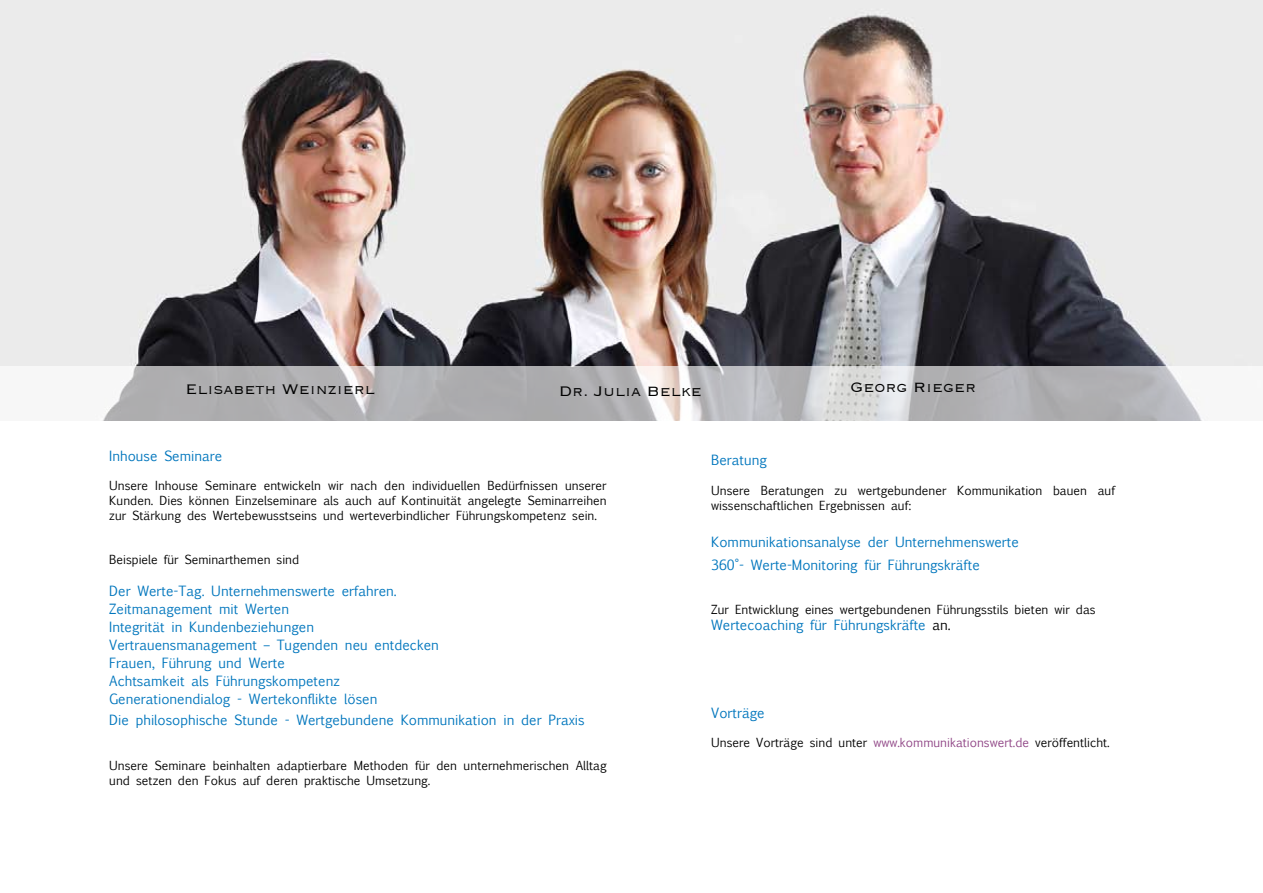
<style>
.page{position:relative;width:1263px;height:893px;background:#fff}
.page>*{position:absolute;margin:0;border:0;box-sizing:border-box;transform-origin:0 0}
.t1{font:300 18px "Copperplate";color:#000}
.t2{font:13.5px/18px "Euphemia UCAS";color:#0076bd}
.t3{font:13.5px "Euphemia UCAS";color:#000}
.t4{font:12px "Euphemia UCAS";color:#000}
.t5{font:12px "Euphemia UCAS";color:#8f4485}
</style>
<div class="page">
<img style="left:0;top:0;width:1263px;height:367px">
<svg style="left:102px;top:367px;width:1106px;height:54px;background:#bbbabc"></svg>
<h1 class="t1" style="left:185px;top:377px;width:191px">Elisabeth Weinzierl</h1>
<h1 class="t1" style="left:559px;top:380px;width:144px">Dr. Julia Belke</h1>
<h1 class="t1" style="left:850px;top:375px;width:127px">Georg Rieger</h1>
<p class="t2" style="left:109px;top:447px;width:50px">Inhouse</p>
<p class="t2" style="left:164px;top:447px;width:59px">Seminare</p>
<p class="t4" style="left:109px;top:477px;width:40px">Unsere</p>
<p class="t4" style="left:155px;top:477px;width:44px">Inhouse</p>
<p class="t4" style="left:205px;top:477px;width:53px">Seminare</p>
<p class="t4" style="left:264px;top:477px;width:59px">entwickeln</p>
<p class="t4" style="left:350px;top:477px;width:28px">nach</p>
<p class="t4" style="left:328px;top:477px;width:17px">wir</p>
<p class="t4" style="left:384px;top:477px;width:22px">den</p>
<p class="t4" style="left:412px;top:477px;width:70px">individuellen</p>
<p class="t4" style="left:487px;top:477px;width:72px">Bedürfnissen</p>
<p class="t4" style="left:565px;top:477px;width:43px">unserer</p>
<p class="t4" style="left:528px;top:492px;width:80px">Seminarreihen</p>
<p class="t4" style="left:378px;top:492px;width:19px">auf</p>
<p class="t4" style="left:189px;top:492px;width:42px">können</p>
<p class="t4" style="left:109px;top:492px;width:46px">Kunden.</p>
<p class="t4" style="left:159px;top:492px;width:25px">Dies</p>
<p class="t4" style="left:235px;top:492px;width:83px">Einzelseminare</p>
<p class="t4" style="left:323px;top:492px;width:17px">als</p>
<p class="t4" style="left:345px;top:492px;width:28px">auch</p>
<p class="t4" style="left:402px;top:492px;width:61px">Kontinuität</p>
<p class="t4" style="left:468px;top:492px;width:55px">angelegte</p>
<p class="t4" style="left:132px;top:507px;width:50px">Stärkung</p>
<p class="t4" style="left:456px;top:507px;width:112px">Führungskompetenz</p>
<p class="t4" style="left:187px;top:507px;width:21px">des</p>
<p class="t4" style="left:213px;top:507px;width:106px">Wertebewusstseins</p>
<p class="t4" style="left:323px;top:507px;width:22px">und</p>
<p class="t4" style="left:350px;top:507px;width:102px">werteverbindlicher</p>
<p class="t4" style="left:572px;top:507px;width:26px">sein.</p>
<p class="t4" style="left:109px;top:507px;width:19px">zur</p>
<p class="t4" style="left:185px;top:551px;width:87px">Seminarthemen</p>
<p class="t4" style="left:164px;top:551px;width:16px">für</p>
<p class="t4" style="left:109px;top:551px;width:50px">Beispiele</p>
<p class="t4" style="left:277px;top:551px;width:24px">sind</p>
<p class="t2" style="left:109px;top:582px;width:23px">Der</p>
<p class="t2" style="left:137px;top:582px;width:69px">Werte-Tag.</p>
<p class="t2" style="left:211px;top:582px;width:125px">Unternehmenswerte</p>
<p class="t2" style="left:189px;top:600px;width:126px;text-indent:-80px">Zeitmanagement<br>Kundenbeziehungen</p>
<p class="t2" style="left:245px;top:600px;width:45px">Werten</p>
<p class="t2" style="left:219px;top:600px;width:21px">mit</p>
<p class="t2" style="left:109px;top:618px;width:57px">Integrität</p>
<p class="t2" style="left:171px;top:618px;width:12px">in</p>
<p class="t2" style="left:342px;top:582px;width:56px">erfahren.</p>
<p class="t2" style="left:249px;top:636px;width:38px;text-indent:-139px">Vertrauensmanagement<br>Werte</p>
<p class="t2" style="left:277px;top:636px;width:63px">Tugenden</p>
<p class="t2" style="left:264px;top:636px;width:8px">–</p>
<p class="t2" style="left:109px;top:654px;width:47px">Frauen,</p>
<p class="t2" style="left:162px;top:654px;width:51px">Führung</p>
<p class="t2" style="left:218px;top:654px;width:25px">und</p>
<p class="t2" style="left:345px;top:636px;width:24px">neu</p>
<p class="t2" style="left:109px;top:672px;width:77px">Achtsamkeit</p>
<p class="t2" style="left:191px;top:672px;width:19px">als</p>
<p class="t2" style="left:216px;top:672px;width:125px">Führungskompetenz</p>
<p class="t2" style="left:375px;top:636px;width:66px">entdecken</p>
<p class="t2" style="left:109px;top:690px;width:123px">Generationendialog</p>
<p class="t2" style="left:249px;top:690px;width:90px">Wertekonflikte</p>
<p class="t2" style="left:237px;top:690px;width:6px">-</p>
<p class="t2" style="left:344px;top:690px;width:35px">lösen</p>
<p class="t2" style="left:109px;top:711px;width:21px">Die</p>
<p class="t2" style="left:136px;top:711px;width:93px">philosophische</p>
<p class="t2" style="left:234px;top:711px;width:45px">Stunde</p>
<p class="t2" style="left:296px;top:711px;width:99px">Wertgebundene</p>
<p class="t2" style="left:285px;top:711px;width:6px">-</p>
<p class="t2" style="left:401px;top:711px;width:97px">Kommunikation</p>
<p class="t2" style="left:503px;top:711px;width:12px">in</p>
<p class="t2" style="left:521px;top:711px;width:22px">der</p>
<p class="t2" style="left:548px;top:711px;width:38px">Praxis</p>
<p class="t4" style="left:155px;top:756px;width:53px">Seminare</p>
<p class="t4" style="left:109px;top:756px;width:40px">Unsere</p>
<p class="t4" style="left:213px;top:756px;width:59px">beinhalten</p>
<p class="t4" style="left:277px;top:756px;width:72px">adaptierbare</p>
<p class="t4" style="left:415px;top:756px;width:16px">für</p>
<p class="t4" style="left:354px;top:756px;width:56px">Methoden</p>
<p class="t4" style="left:436px;top:756px;width:22px">den</p>
<p class="t4" style="left:243px;top:771px;width:19px">auf</p>
<p class="t4" style="left:205px;top:771px;width:34px">Fokus</p>
<p class="t4" style="left:304px;top:771px;width:58px">praktische</p>
<p class="t4" style="left:109px;top:771px;width:22px">und</p>
<p class="t4" style="left:178px;top:771px;width:22px">den</p>
<p class="t4" style="left:266px;top:771px;width:33px">deren</p>
<p class="t4" style="left:367px;top:771px;width:65px">Umsetzung.</p>
<p class="t4" style="left:136px;top:771px;width:37px">setzen</p>
<p class="t4" style="left:464px;top:756px;width:107px">unternehmerischen</p>
<p class="t4" style="left:576px;top:756px;width:33px">Alltag</p>
<p class="t2" style="left:711px;top:451px;width:57px">Beratung</p>
<p class="t4" style="left:711px;top:482px;width:40px">Unsere</p>
<p class="t4" style="left:761px;top:482px;width:65px">Beratungen</p>
<p class="t4" style="left:834px;top:482px;width:14px">zu</p>
<p class="t4" style="left:858px;top:482px;width:90px">wertgebundener</p>
<p class="t4" style="left:711px;top:497px;width:103px">wissenschaftlichen</p>
<p class="t4" style="left:891px;top:497px;width:22px">auf:</p>
<p class="t4" style="left:819px;top:497px;width:67px">Ergebnissen</p>
<p class="t4" style="left:957px;top:482px;width:87px">Kommunikation</p>
<p class="t2" style="left:711px;top:533px;width:151px">Kommunikationsanalyse</p>
<p class="t2" style="left:868px;top:533px;width:22px">der</p>
<p class="t2" style="left:895px;top:533px;width:125px">Unternehmenswerte</p>
<p class="t2" style="left:711px;top:556px;width:34px">360°-</p>
<p class="t2" style="left:864px;top:556px;width:18px">für</p>
<p class="t2" style="left:888px;top:556px;width:94px">Führungskräfte</p>
<p class="t2" style="left:751px;top:556px;width:108px">Werte-Monitoring</p>
<p class="t4" style="left:1053px;top:482px;width:36px">bauen</p>
<p class="t4" style="left:1098px;top:482px;width:19px">auf</p>
<p class="t4" style="left:735px;top:600px;width:65px">Entwicklung</p>
<p class="t4" style="left:711px;top:600px;width:19px">Zur</p>
<p class="t4" style="left:840px;top:600px;width:93px">wertgebundenen</p>
<p class="t4" style="left:937px;top:600px;width:73px">Führungsstils</p>
<p class="t4" style="left:1014px;top:600px;width:35px">bieten</p>
<p class="t4" style="left:1076px;top:600px;width:21px">das</p>
<p class="t4" style="left:805px;top:600px;width:30px">eines</p>
<p class="t4" style="left:1054px;top:600px;width:17px">wir</p>
<p class="t2" style="left:810px;top:616px;width:18px">für</p>
<p class="t2" style="left:834px;top:616px;width:94px">Führungskräfte</p>
<p class="t2" style="left:711px;top:616px;width:94px">Wertecoaching</p>
<p class="t3" style="left:932px;top:615px;width:20px">an.</p>
<p class="t2" style="left:711px;top:704px;width:55px">Vorträge</p>
<p class="t4" style="left:1035px;top:734px;width:76px">veröffentlicht.</p>
<p class="t5" style="left:873px;top:734px;width:157px">www.kommunikationswert.de</p>
<p class="t4" style="left:711px;top:734px;width:40px">Unsere</p>
<p class="t4" style="left:756px;top:734px;width:49px">Vorträge</p>
<p class="t4" style="left:810px;top:734px;width:24px">sind</p>
<p class="t4" style="left:838px;top:734px;width:30px">unter</p>
</div>
